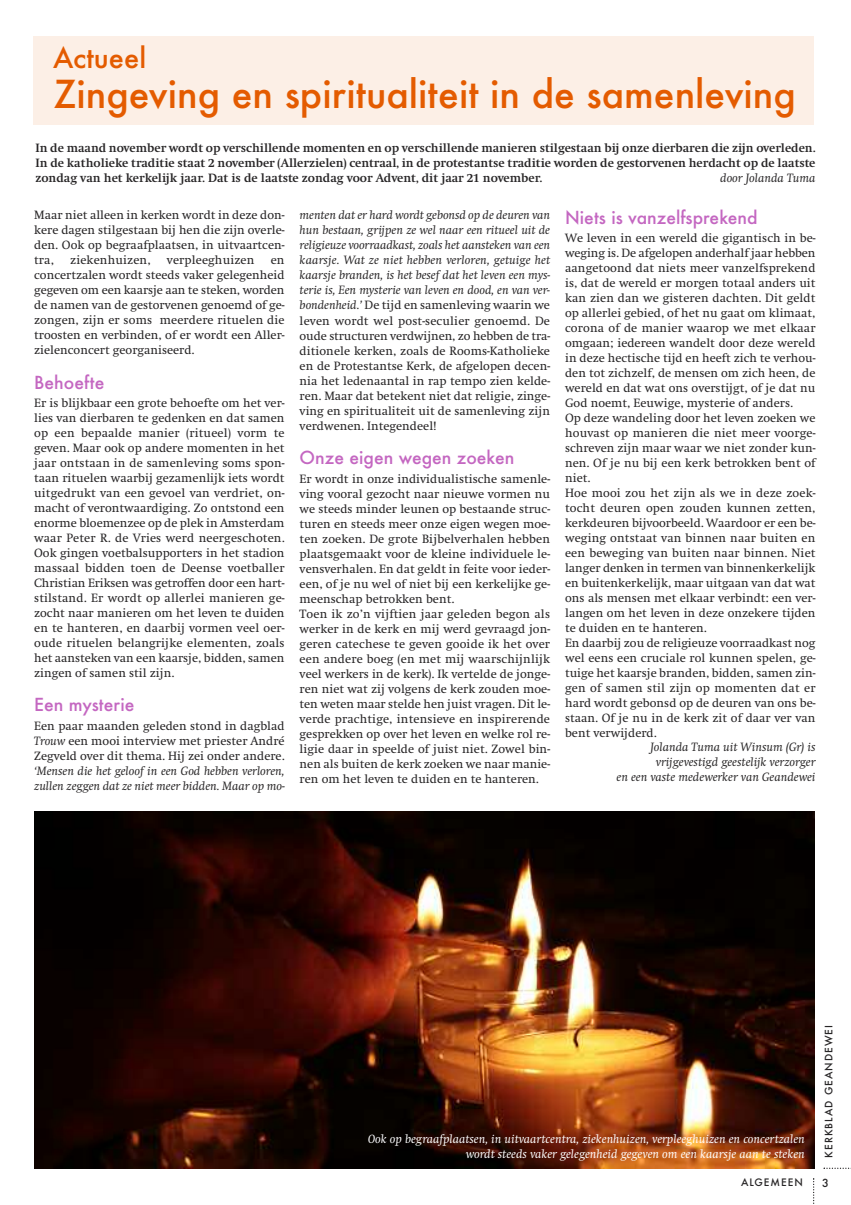
<style>
.page{position:relative;width:851px;height:1205px;background:#fff}
.page>*{position:absolute;margin:0;border:0;box-sizing:border-box;transform-origin:0 0}
.t1{font:500 37.5px "Futura";color:#e45b00}
.t2{font:500 27.5px "Futura";color:#e45b00}
.t3{font:500 17.5px "Futura";color:#c467c1}
.t4{font:12.5px/15px "Swift";color:#272526;text-align:justify}
.t5{font:700 12.5px/15px "Swift";color:#272526;text-align:justify}
.t6{font:italic 12.5px/15px "Swift";color:#272526}
.t7{font:italic 12.5px/15px "Swift";color:#fff;text-align:right}
.t8{font:500 10.88px "Futura";color:#272526}
.t9{font:500 10px "Futura";letter-spacing:.1em;color:#272526}
.s1{font-style:italic}
</style>
<div class="page">
<div style="left:34px;top:36px;width:779px;height:89px;background:#fcefe6"></div>
<svg style="left:823px;top:1167px;width:27px;height:2px"></svg>
<svg style="left:813px;top:1178px;width:1px;height:26px"></svg>
<img style="left:34px;top:811px;width:780px;height:357px">
<h2 class="t2" style="left:53px;top:43px;width:95px">Actueel</h2>
<h1 class="t1" style="left:53px;top:73px;width:744px">Zingeving en spiritualiteit in de samenleving</h1>
<p class="t5" style="left:35px;top:140px;width:781px">In de maand november wordt op verschillende momenten en op verschillende manieren stilgestaan bij onze dierbaren die zijn overleden.<br>In de katholieke traditie staat 2 november (Allerzielen) centraal, in de protestantse traditie worden de gestorvenen herdacht op de laatste zondag van het kerkelijk jaar. Dat is de laatste zondag voor Advent, dit jaar 21 november.</p>
<p class="t6" style="left:720px;top:170px;width:97px">door Jolanda Tuma</p>
<p class="t4" style="left:34px;top:207px;width:252px">Maar niet alleen in kerken wordt in deze don&shy;kere dagen stilgestaan bij hen die zijn overle&shy;den. Ook op begraafplaatsen, in uitvaartcen&shy;tra,</p>
<p class="t4" style="left:70px;top:252px;width:82px">ziekenhuizen,</p>
<p class="t4" style="left:167px;top:252px;width:89px">verpleeghuizen</p>
<p class="t4" style="left:34px;top:252px;width:252px;text-indent:236px">en concertzalen wordt steeds vaker gelegenheid gegeven om een kaarsje aan te steken, worden de namen van de gestorvenen genoemd of ge&shy;zongen, zijn er soms meerdere rituelen die troosten en verbinden, of er wordt een Aller&shy;zielenconcert georganiseerd.</p>
<h3 class="t3" style="left:34px;top:372px;width:72px">Behoefte</h3>
<p class="t4" style="left:34px;top:395px;width:252px">Er is blijkbaar een grote behoefte om het ver&shy;lies van dierbaren te gedenken en dat samen op een bepaalde manier (ritueel) vorm te geven. Maar ook op andere momenten in het jaar ontstaan in de samenleving soms spon&shy;taan rituelen waarbij gezamenlijk iets wordt uitgedrukt van een gevoel van verdriet, on&shy;macht of verontwaardiging. Zo ontstond een enorme bloemenzee op de plek in Amsterdam waar Peter R. de Vries werd neergeschoten.<br>Ook gingen voetbalsupporters in het stadion massaal bidden toen de Deense voetballer Christian Eriksen was getroffen door een hart&shy;stilstand. Er wordt op allerlei manieren ge&shy;zocht naar manieren om het leven te duiden en te hanteren, en daarbij vormen veel oer&shy;oude rituelen belangrijke elementen, zoals het aansteken van een kaarsje, bidden, samen zingen of samen stil zijn.</p>
<h3 class="t3" style="left:34px;top:695px;width:102px">Een mysterie</h3>
<p class="t4" style="left:34px;top:718px;width:252px">Een paar maanden geleden stond in dagblad <span class="s1">Trouw</span> een mooi interview met priester André Zegveld over dit thema. Hij zei onder andere.</p>
<p class="t6" style="left:34px;top:763px;width:252px">‘Mensen die het geloof in een God hebben verloren, zullen zeggen dat ze niet meer bidden. Maar op mo-</p>
<p class="t4" style="left:299px;top:207px;width:252px"><span class="s1">menten dat er hard wordt gebonsd op de deuren van hun bestaan, grijpen ze wel naar een ritueel uit de religieuze voorraadkast, zoals het aansteken van een kaarsje. Wat ze niet hebben verloren, getuige het kaarsje branden, is het besef dat het leven een mys&shy;terie is, Een mysterie van leven en dood, en van ver&shy;bondenheid.’</span> De tijd en samenleving waarin we leven wordt wel post-seculier genoemd. De oude structuren verdwijnen, zo hebben de tra&shy;ditionele kerken, zoals de Rooms-Katholieke en de Protestantse Kerk, de afgelopen decen&shy;nia het ledenaantal in rap tempo zien kelde&shy;ren. Maar dat betekent niet dat religie, zinge&shy;ving en spiritualiteit uit de samenleving zijn verdwenen. Integendeel!</p>
<h3 class="t3" style="left:299px;top:448px;width:216px">Onze eigen wegen zoeken</h3>
<p class="t4" style="left:299px;top:471px;width:252px;text-align:left">Er wordt in onze individualistische samenle&shy;ving vooral gezocht naar nieuwe vormen nu we steeds minder leunen op bestaande struc&shy;turen en steeds meer onze eigen wegen moe&shy;ten zoeken. De grote Bijbelverhalen hebben plaatsgemaakt voor de kleine individuele le&shy;vensverhalen. En dat geldt in feite voor ieder&shy;een, of je nu wel of niet bij een kerkelijke ge&shy;meenschap betrokken bent.<br>Toen ik zo’n vijftien jaar geleden begon als werker in de kerk en mij werd gevraagd jon&shy;geren catechese te geven gooide ik het over een andere boeg (en met mij waarschijnlijk veel werkers in de kerk). Ik vertelde de jonge&shy;ren niet wat zij volgens de kerk zouden moe&shy;ten weten maar stelde hen juist vragen. Dit le&shy;verde prachtige, intensieve en inspirerende gesprekken op over het leven en welke rol re&shy;ligie daar in speelde of juist niet. Zowel bin&shy;nen als buiten de kerk zoeken we naar manie&shy;ren om het leven te duiden en te hanteren.</p>
<h3 class="t3" style="left:565px;top:207px;width:194px">Niets is vanzelfsprekend</h3>
<p class="t4" style="left:565px;top:230px;width:252px;text-align:left">We leven in een wereld die gigantisch in be&shy;weging is. De afgelopen anderhalf jaar hebben aangetoond dat niets meer vanzelfsprekend is, dat de wereld er morgen totaal anders uit kan zien dan we gisteren dachten. Dit geldt op allerlei gebied, of het nu gaat om klimaat, corona of de manier waarop we met elkaar omgaan; iedereen wandelt door deze wereld in deze hectische tijd en heeft zich te verhou&shy;den tot zichzelf, de mensen om zich heen, de wereld en dat wat ons overstijgt, of je dat nu God noemt, Eeuwige, mysterie of anders.<br>Op deze wandeling door het leven zoeken we houvast op manieren die niet meer voorge&shy;schreven zijn maar waar we niet zonder kun&shy;nen. Of je nu bij een kerk betrokken bent of niet.<br>Hoe mooi zou het zijn als we in deze zoek&shy;tocht deuren open zouden kunnen zetten, kerkdeuren bijvoorbeeld. Waardoor er een be&shy;weging ontstaat van binnen naar buiten en een beweging van buiten naar binnen. Niet langer denken in termen van binnenkerkelijk en buitenkerkelijk, maar uitgaan van dat wat ons als mensen met elkaar verbindt: een ver&shy;langen om het leven in deze onzekere tijden te duiden en te hanteren.<br>En daarbij zou de religieuze voorraadkast nog wel eens een cruciale rol kunnen spelen, ge&shy;tuige het kaarsje branden, bidden, samen zin&shy;gen of samen stil zijn op momenten dat er hard wordt gebonsd op de deuren van ons be&shy;staan. Of je nu in de kerk zit of daar ver van bent verwijderd.</p>
<p class="t6" style="left:616px;top:739px;width:200px;text-align:right">Jolanda Tuma uit Winsum (Gr) is vrijgevestigd geestelijk verzorger<br>en een vaste medewerker van Geandewei</p>
<p class="t7" style="left:368px;top:1131px;width:438px">Ook op begraafplaatsen, in uitvaartcentra, ziekenhuizen, verpleeghuizen en concertzalen wordt steeds vaker gelegenheid gegeven om een kaarsje aan te steken</p>
<p class="t9" style="left:823px;top:1157px;width:134px;rotate:-90deg">KERKBLAD GEANDEWEI</p>
<p class="t9" style="left:740px;top:1176px;width:63px">ALGEMEEN</p>
<p class="t8" style="left:821px;top:1177px;width:8px">3</p>
</div>
